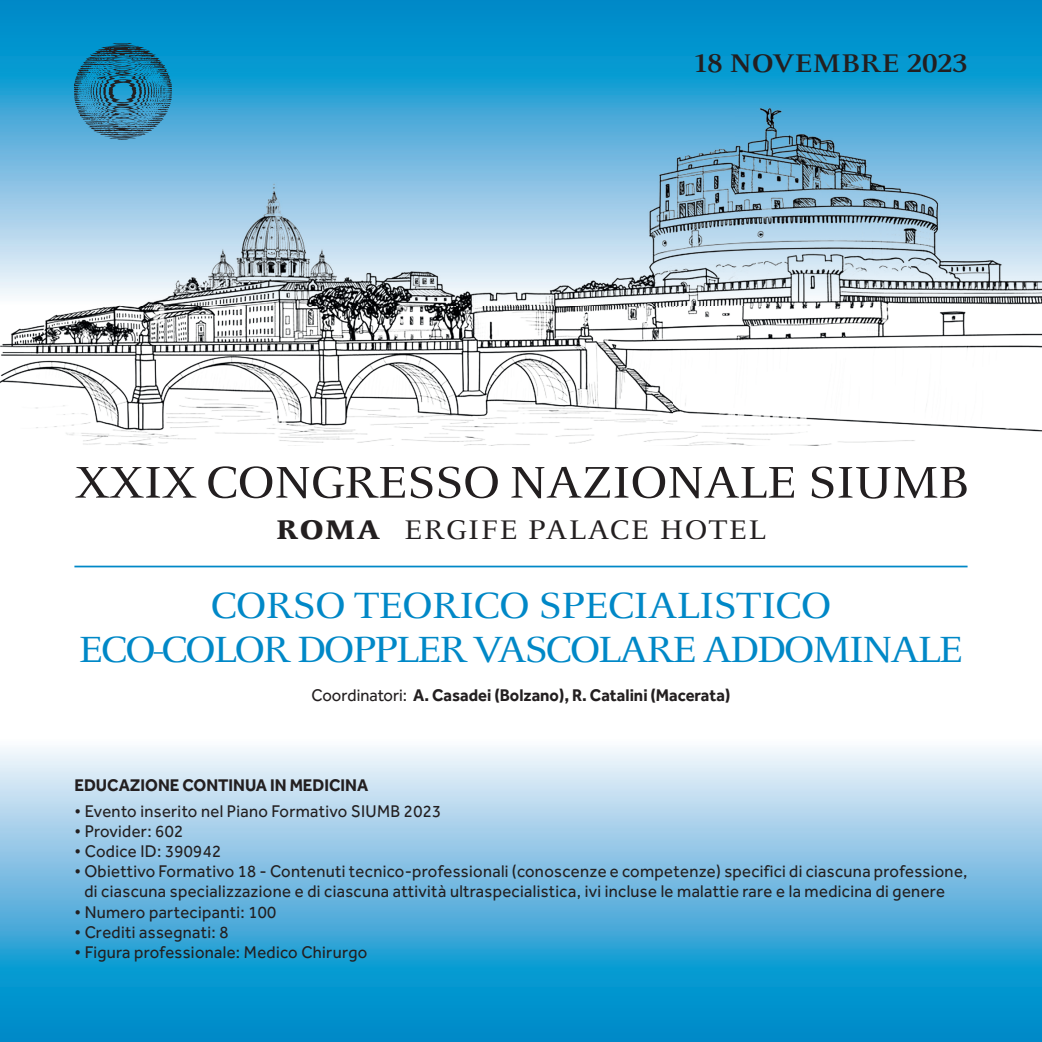
<style>
.page{position:relative;width:1042px;height:1042px;background:#fff}
.page>*{position:absolute;margin:0;border:0;box-sizing:border-box;transform-origin:0 0}
.t1{font:49px "FF Celeste";letter-spacing:-.02em;color:#231f20;scale:1.1 1}
.t2{font:40.25px/44.6px "FF Celeste";letter-spacing:-.06em;color:#0088c7;text-align:center;scale:1.1 1}
.t3{font:29.75px "FF Celeste";letter-spacing:.035em;color:#231f20;scale:1.1 1}
.t4{font:600 28.18px "FF Celeste";letter-spacing:-.005em;color:#231f20;scale:1.1 1}
.t5{font:17.5px/20.1px "Effra";letter-spacing:.02em;color:#231f20;scale:.95 1}
.t6{font:700 17.5px "Effra";color:#231f20;scale:.95 1}
.s1{font-weight:700}
.s2{font-weight:400}
</style>
<div class="page">
<svg style="left:0;top:747px;width:1042px;height:295px;background:#67b8df"></svg>
<svg style="left:0;top:0;width:1042px;height:73px;background:#0191cc"></svg>
<img style="left:0;top:73px;width:1042px;height:372px">
<hr style="left:74px;top:566px;width:893px;height:1px;background:#0088c7">
<img style="left:74px;top:44px;width:97px;height:95px">
<h3 class="t4" style="left:694px;top:46px;width:250px">18 NOVEMBRE 2023</h3>
<h1 class="t1" style="left:75px;top:452px;width:815px">XXIX CONGRESSO NAZIONALE SIUMB</h1>
<h3 class="t3" style="left:276px;top:511px;width:447px"><span class="s1">ROMA</span> ERGIFE PALACE HOTEL</h3>
<h2 class="t2" style="left:78px;top:582px;width:806px">CORSO TEORICO SPECIALISTICO<br>ECO-COLOR DOPPLER VASCOLARE ADDOMINALE</h2>
<p class="t6" style="left:311px;top:685px;width:442px"><span class="s2">Coordinatori:</span> A. Casadei (Bolzano), R. Catalini (Macerata)</p>
<p class="t6" style="left:74px;top:774px;width:311px">EDUCAZIONE CONTINUA IN MEDICINA</p>
<p class="t5" style="left:74px;top:801px;width:387px">• Evento inserito nel Piano Formativo SIUMB 2023</p>
<p class="t5" style="left:74px;top:821px;width:116px">• Provider: 602</p>
<p class="t5" style="left:74px;top:841px;width:156px">• Codice ID: 390942</p>
<p class="t5" style="left:84px;top:861px;width:931px;text-indent:-10px">• Obiettivo Formativo 18 - Contenuti tecnico-professionali (conoscenze e competenze) specifici di ciascuna professione, di ciascuna specializzazione e di ciascuna attività ultraspecialistica, ivi incluse le malattie rare e la medicina di genere</p>
<p class="t5" style="left:74px;top:901px;width:214px">• Numero partecipanti: 100</p>
<p class="t5" style="left:74px;top:921px;width:164px">• Crediti assegnati: 8</p>
<p class="t5" style="left:74px;top:942px;width:310px">• Figura professionale: Medico Chirurgo</p>
</div>
